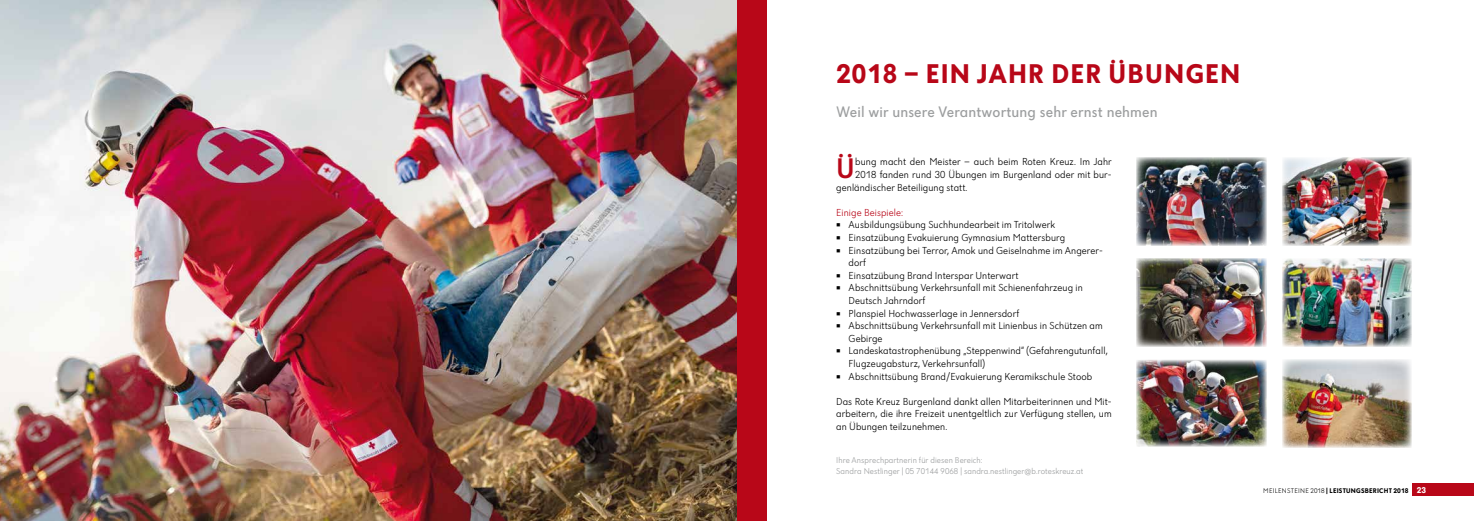
<style>
.page{position:relative;width:1474px;height:521px;background:#fff}
.page>*{position:absolute;margin:0;border:0;box-sizing:border-box;transform-origin:0 0}
.t1{font:500 29.31px "Dunant";color:#b80718}
.t2{font:700 28px "Dunant";letter-spacing:.045em;color:#b80718}
.t3{font:15.75px "Dunant";letter-spacing:.01em;color:#9c9e9f}
.t4{font:300 10.5px/12.6px "Dunant";letter-spacing:.01em;color:#000;text-align:justify}
.t5{font:300 10.5px "Dunant";letter-spacing:.01em;color:#b80718}
.t6{font:300 8.75px/10.5px "Dunant";letter-spacing:.01em;color:#9c9e9f}
.t7{font:700 8.75px "Dunant";color:#fff}
.t8{font:700 7px "Dunant";letter-spacing:.035em;color:#000}
.s1{font-family:"Dunant Signs";font-weight:400;font-size:9.19px}
.s2{font-weight:300}
</style>
<div class="page">
<div style="left:1411px;top:484px;width:62px;height:12px;background:#b80718"></div>
<div style="left:737px;top:0;width:29px;height:521px;background:#b80718"></div>
<img style="left:1136px;top:158px;width:130px;height:88px">
<img style="left:1136px;top:360px;width:130px;height:86px">
<img style="left:1136px;top:258px;width:130px;height:89px">
<img style="left:1282px;top:158px;width:129px;height:88px">
<img style="left:0;top:0;width:737px;height:521px">
<img style="left:1282px;top:258px;width:129px;height:89px">
<img style="left:1282px;top:359px;width:129px;height:88px">
<h2 class="t2" style="left:836px;top:58px;width:406px">2018 – EIN JAHR DER ÜBUNGEN</h2>
<h3 class="t3" style="left:836px;top:103px;width:323px">Weil wir unsere Verantwortung sehr ernst nehmen</h3>
<h1 class="t1" style="left:836px;top:152px;width:20px">Ü</h1>
<p class="t4" style="left:855px;top:156px;width:258px">bung macht den Meister – auch beim Roten Kreuz. Im Jahr</p>
<p class="t4" style="left:855px;top:168px;width:258px">2018 fanden rund 30 Übungen im Burgenland oder mit bur-</p>
<p class="t4" style="left:836px;top:181px;width:133px">genländischer Beteiligung statt.</p>
<p class="t5" style="left:836px;top:207px;width:68px">Einige Beispiele:</p>
<p class="t4" style="left:836px;top:219px;width:220px"><span class="s1">B</span> Ausbildungsübung Suchhundearbeit im Tritolwerk</p>
<p class="t4" style="left:836px;top:231px;width:230px"><span class="s1">B</span> Einsatzübung Evakuierung Gymnasium Mattersburg</p>
<p class="t4" style="left:836px;top:244px;width:268px"><span class="s1">B</span> Einsatzübung bei Terror, Amok und Geiselnahme im Angerer-</p>
<p class="t4" style="left:848px;top:256px;width:19px">dorf</p>
<p class="t4" style="left:836px;top:269px;width:184px"><span class="s1">B</span> Einsatzübung Brand Interspar Unterwart</p>
<p class="t4" style="left:836px;top:282px;width:248px"><span class="s1">B</span> Abschnittsübung Verkehrsunfall mit Schienenfahrzeug in</p>
<p class="t4" style="left:848px;top:294px;width:78px">Deutsch Jahrndorf</p>
<p class="t4" style="left:836px;top:307px;width:185px"><span class="s1">B</span> Planspiel Hochwasserlage in Jennersdorf</p>
<p class="t4" style="left:836px;top:319px;width:268px"><span class="s1">B</span> Abschnittsübung Verkehrsunfall mit Linienbus in Schützen am</p>
<p class="t4" style="left:848px;top:332px;width:35px">Gebirge</p>
<p class="t4" style="left:836px;top:345px;width:273px"><span class="s1">B</span> Landeskatastrophenübung „Steppenwind“ (Gefahrengutunfall,</p>
<p class="t4" style="left:848px;top:357px;width:138px">Flugzeugabsturz, Verkehrsunfall)</p>
<p class="t4" style="left:836px;top:370px;width:257px"><span class="s1">B</span> Abschnittsübung Brand/Evakuierung Keramikschule Stoob</p>
<p class="t4" style="left:836px;top:395px;width:277px">Das Rote Kreuz Burgenland dankt allen Mitarbeiterinnen und Mit&shy;arbeitern, die ihre Freizeit unentgeltlich zur Verfügung stellen, um an Übungen teilzunehmen.</p>
<p class="t6" style="left:836px;top:455px;width:249px">Ihre Ansprechpartnerin für diesen Bereich:<br>Sandra Nestlinger | 05 70144 9068 | sandra.nestlinger@b.roteskreuz.at</p>
<p class="t8" style="left:1263px;top:486px;width:147px"><span class="s2">MEILENSTEINE 2018</span> | LEISTUNGSBERICHT 2018</p>
<p class="t7" style="left:1416px;top:485px;width:11px">23</p>
</div>
